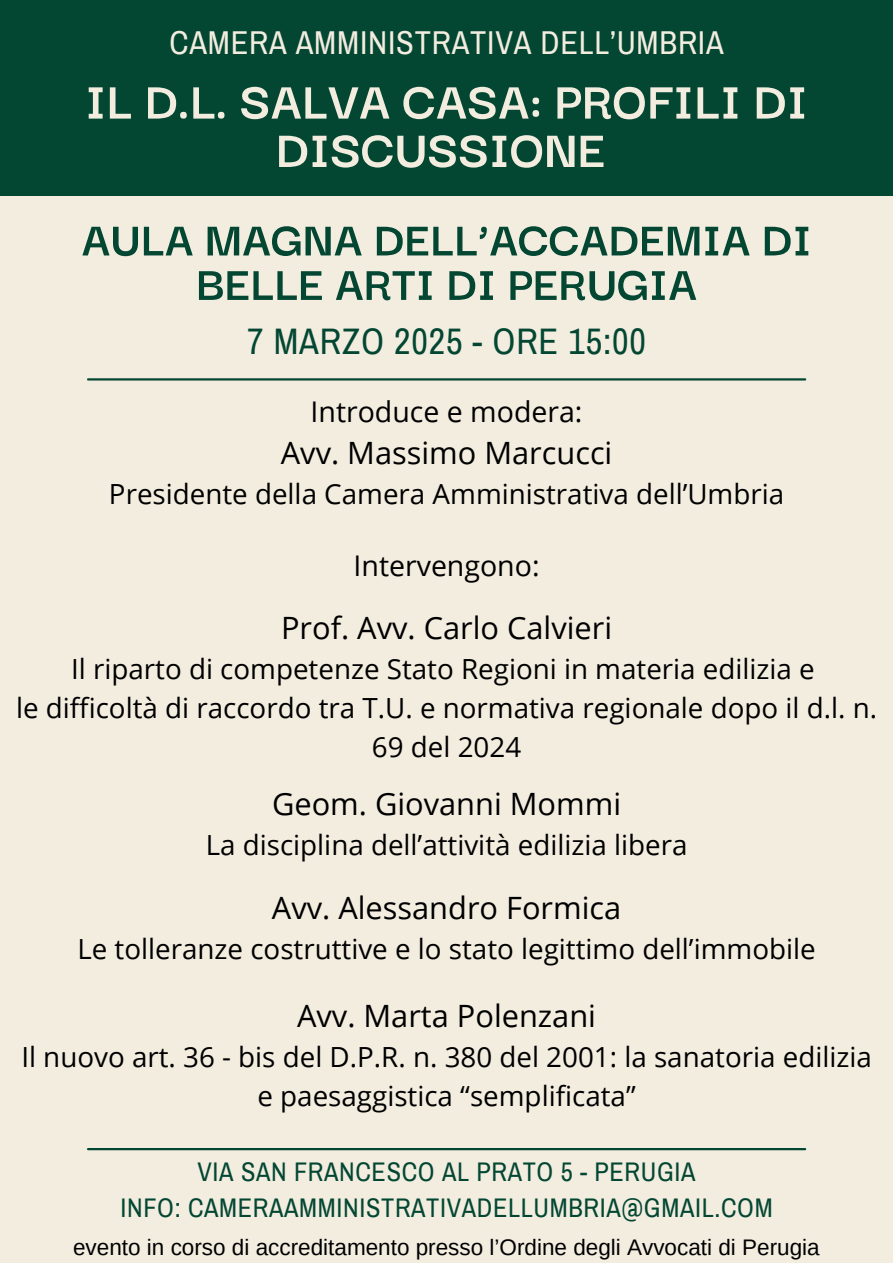
<style>
.page{position:relative;width:893px;height:1263px;background:#f3ede0}
.page>*{position:absolute;margin:0;border:0;box-sizing:border-box;transform-origin:0 0}
.t1{font:700 55.5px/48.4px "Darker Grotesque";color:#f3ede0;text-align:center}
.t2{font:700 51px/44.4px "Darker Grotesque";color:#034733;text-align:center}
.t3{font:36.08px "Archivo Narrow";letter-spacing:.025em;color:#034733}
.t4{font:32.33px "Archivo Narrow";letter-spacing:.025em;color:#f3ede0}
.t5{font:30.75px "Open Sans";color:#000}
.t6{font:28.5px "Open Sans";color:#000}
.t7{font:27.75px/38.8px "Open Sans";color:#000;text-align:center}
.t8{font:26.33px/36.6px "Archivo Narrow";letter-spacing:.025em;color:#034733;text-align:center}
.t9{font:22.5px "Arimo";color:#000}
</style>
<div class="page">
<div style="left:0;top:0;width:893px;height:196px;background:#034733"></div>
<hr style="left:88px;top:378px;width:717px;height:2px;background:#034733">
<hr style="left:88px;top:1148px;width:717px;height:2px;background:#034733">
<h3 class="t4" style="left:169px;top:25px;width:556px">CAMERA AMMINISTRATIVA DELL’UMBRIA</h3>
<h1 class="t1" style="left:85px;top:73px;width:724px">IL D.L. SALVA CASA: PROFILI DI<br>DISCUSSIONE</h1>
<p class="t2" style="left:81px;top:214px;width:732px">AULA MAGNA DELL’ACCADEMIA DI<br>BELLE ARTI DI PERUGIA</p>
<h5 class="t3" style="left:247px;top:323px;width:400px">7 MARZO 2025 - ORE 15:00</h5>
<h1 class="t6" style="left:311px;top:392px;width:273px">Introduce e modera:</h1>
<h1 class="t5" style="left:281px;top:431px;width:333px">Avv. Massimo Marcucci</h1>
<h1 class="t7" style="left:109px;top:473px;width:677px">Presidente della Camera Amministrativa dell’Umbria</h1>
<p class="t6" style="left:353px;top:546px;width:187px">Intervengono:</p>
<h2 class="t5" style="left:281px;top:606px;width:333px">Prof. Avv. Carlo Calvieri</h2>
<h2 class="t7" style="left:16px;top:649px;width:862px">Il riparto di competenze Stato Regioni in materia edilizia e<br>le difficoltà di raccordo tra T.U. e normativa regionale dopo il d.l. n.<br>69 del 2024</h2>
<h5 class="t5" style="left:272px;top:782px;width:350px">Geom. Giovanni Mommi</h5>
<h5 class="t7" style="left:206px;top:825px;width:483px">La disciplina dell’attività edilizia libera</h5>
<h5 class="t5" style="left:272px;top:886px;width:351px">Avv. Alessandro Formica</h5>
<h5 class="t7" style="left:77px;top:929px;width:740px">Le tolleranze costruttive e lo stato legittimo dell’immobile</h5>
<h5 class="t5" style="left:297px;top:994px;width:300px">Avv. Marta Polenzani</h5>
<h5 class="t7" style="left:21px;top:1036px;width:852px">Il nuovo art. 36 - bis del D.P.R. n. 380 del 2001: la sanatoria edilizia e paesaggistica “semplificata”</h5>
<h5 class="t8" style="left:120px;top:1153px;width:653px">VIA SAN FRANCESCO AL PRATO 5 - PERUGIA<br>INFO: CAMERAAMMINISTRATIVADELLUMBRIA@GMAIL.COM</h5>
<h5 class="t9" style="left:73px;top:1234px;width:748px">evento in corso di accreditamento presso l’Ordine degli Avvocati di Perugia</h5>
</div>
